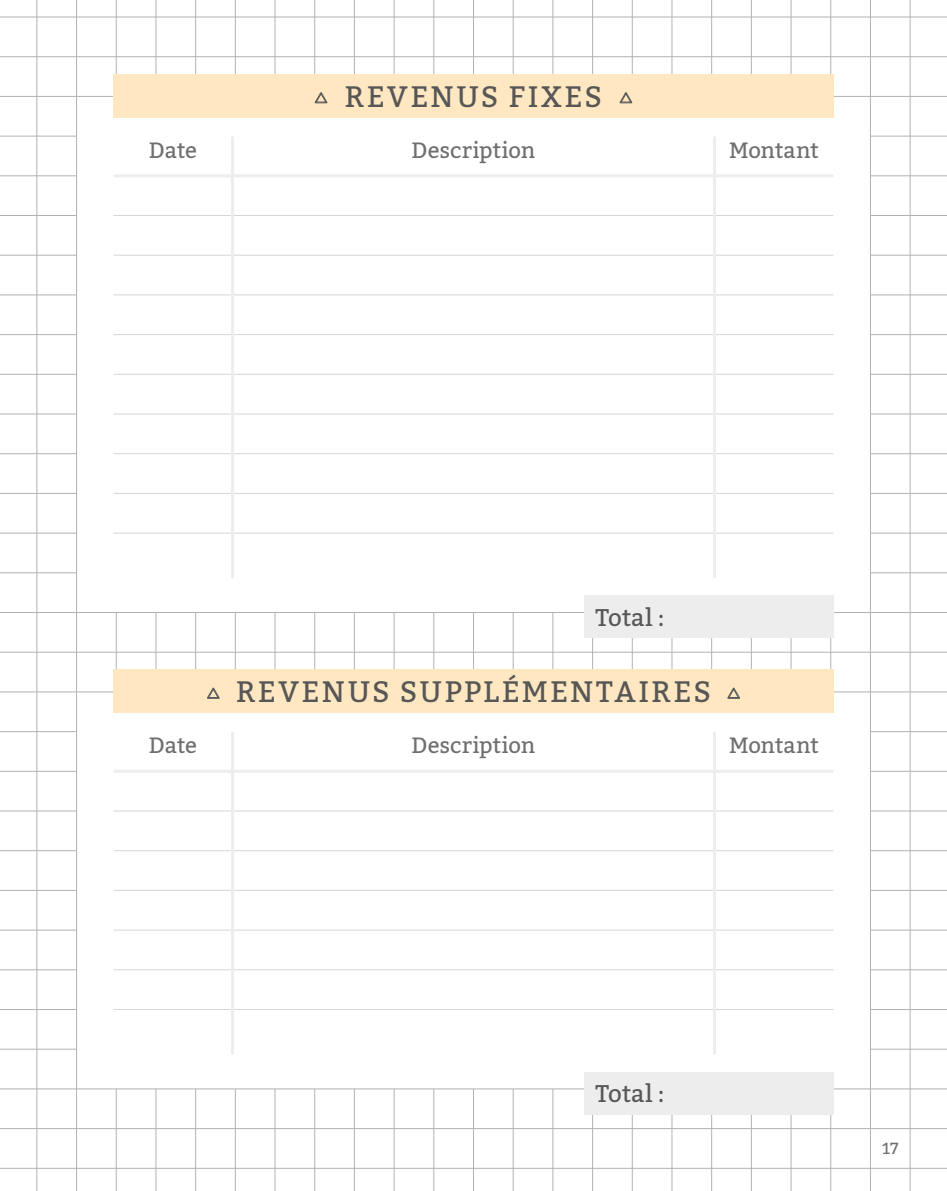
<style>
.page{position:relative;width:947px;height:1191px;background:#fff}
.page>*{position:absolute;margin:0;border:0;box-sizing:border-box;transform-origin:0 0}
.t1{font:29.4px "Kadwa";letter-spacing:.08em;color:#575756}
.t2{font:24px "Kadwa";letter-spacing:-.005em;color:#575756}
.t3{font:22px "Kadwa";letter-spacing:-.005em;color:#706f6f}
.t4{font:16px "Kadwa";color:#706f6f}
</style>
<div class="page">
<hr style="left:37px;top:0;width:1px;height:1191px;background:#b3b2b2">
<hr style="left:76px;top:0;width:1px;height:1191px;background:#b3b2b2">
<hr style="left:116px;top:0;width:1px;height:96px;background:#b3b2b2">
<hr style="left:156px;top:0;width:1px;height:96px;background:#b3b2b2">
<hr style="left:195px;top:0;width:1px;height:96px;background:#b3b2b2">
<hr style="left:235px;top:0;width:1px;height:96px;background:#b3b2b2">
<hr style="left:275px;top:0;width:1px;height:96px;background:#b3b2b2">
<hr style="left:314px;top:0;width:1px;height:96px;background:#b3b2b2">
<hr style="left:354px;top:0;width:1px;height:96px;background:#b3b2b2">
<hr style="left:394px;top:0;width:1px;height:96px;background:#b3b2b2">
<hr style="left:433px;top:0;width:1px;height:96px;background:#b3b2b2">
<hr style="left:473px;top:0;width:1px;height:96px;background:#b3b2b2">
<hr style="left:513px;top:0;width:1px;height:96px;background:#b3b2b2">
<hr style="left:552px;top:0;width:1px;height:96px;background:#b3b2b2">
<hr style="left:592px;top:0;width:1px;height:96px;background:#b3b2b2">
<hr style="left:632px;top:0;width:1px;height:96px;background:#b3b2b2">
<hr style="left:671px;top:0;width:1px;height:96px;background:#b3b2b2">
<hr style="left:711px;top:0;width:1px;height:96px;background:#b3b2b2">
<hr style="left:751px;top:0;width:1px;height:96px;background:#b3b2b2">
<hr style="left:791px;top:0;width:1px;height:96px;background:#b3b2b2">
<hr style="left:830px;top:0;width:1px;height:96px;background:#b3b2b2">
<hr style="left:116px;top:612px;width:1px;height:80px;background:#b3b2b2">
<hr style="left:156px;top:612px;width:1px;height:80px;background:#b3b2b2">
<hr style="left:195px;top:612px;width:1px;height:80px;background:#b3b2b2">
<hr style="left:235px;top:612px;width:1px;height:80px;background:#b3b2b2">
<hr style="left:275px;top:612px;width:1px;height:80px;background:#b3b2b2">
<hr style="left:314px;top:612px;width:1px;height:80px;background:#b3b2b2">
<hr style="left:354px;top:612px;width:1px;height:80px;background:#b3b2b2">
<hr style="left:394px;top:612px;width:1px;height:80px;background:#b3b2b2">
<hr style="left:433px;top:612px;width:1px;height:80px;background:#b3b2b2">
<hr style="left:473px;top:612px;width:1px;height:80px;background:#b3b2b2">
<hr style="left:513px;top:612px;width:1px;height:80px;background:#b3b2b2">
<hr style="left:552px;top:612px;width:1px;height:80px;background:#b3b2b2">
<hr style="left:592px;top:612px;width:1px;height:80px;background:#b3b2b2">
<hr style="left:632px;top:612px;width:1px;height:80px;background:#b3b2b2">
<hr style="left:671px;top:612px;width:1px;height:80px;background:#b3b2b2">
<hr style="left:711px;top:612px;width:1px;height:80px;background:#b3b2b2">
<hr style="left:751px;top:612px;width:1px;height:80px;background:#b3b2b2">
<hr style="left:791px;top:612px;width:1px;height:80px;background:#b3b2b2">
<hr style="left:830px;top:612px;width:1px;height:80px;background:#b3b2b2">
<hr style="left:116px;top:1089px;width:1px;height:102px;background:#b3b2b2">
<hr style="left:156px;top:1089px;width:1px;height:102px;background:#b3b2b2">
<hr style="left:195px;top:1089px;width:1px;height:102px;background:#b3b2b2">
<hr style="left:235px;top:1089px;width:1px;height:102px;background:#b3b2b2">
<hr style="left:275px;top:1089px;width:1px;height:102px;background:#b3b2b2">
<hr style="left:314px;top:1089px;width:1px;height:102px;background:#b3b2b2">
<hr style="left:354px;top:1089px;width:1px;height:102px;background:#b3b2b2">
<hr style="left:394px;top:1089px;width:1px;height:102px;background:#b3b2b2">
<hr style="left:433px;top:1089px;width:1px;height:102px;background:#b3b2b2">
<hr style="left:473px;top:1089px;width:1px;height:102px;background:#b3b2b2">
<hr style="left:513px;top:1089px;width:1px;height:102px;background:#b3b2b2">
<hr style="left:552px;top:1089px;width:1px;height:102px;background:#b3b2b2">
<hr style="left:592px;top:1089px;width:1px;height:102px;background:#b3b2b2">
<hr style="left:632px;top:1089px;width:1px;height:102px;background:#b3b2b2">
<hr style="left:671px;top:1089px;width:1px;height:102px;background:#b3b2b2">
<hr style="left:711px;top:1089px;width:1px;height:102px;background:#b3b2b2">
<hr style="left:751px;top:1089px;width:1px;height:102px;background:#b3b2b2">
<hr style="left:791px;top:1089px;width:1px;height:102px;background:#b3b2b2">
<hr style="left:830px;top:1089px;width:1px;height:102px;background:#b3b2b2">
<hr style="left:870px;top:0;width:1px;height:1191px;background:#b3b2b2">
<hr style="left:910px;top:0;width:1px;height:1191px;background:#b3b2b2">
<hr style="left:0;top:17px;width:947px;height:1px;background:#b3b2b2">
<hr style="left:0;top:56px;width:947px;height:1px;background:#b3b2b2">
<hr style="left:0;top:96px;width:947px;height:1px;background:#b3b2b2">
<hr style="left:0;top:136px;width:77px;height:1px;background:#b3b2b2">
<hr style="left:0;top:175px;width:77px;height:1px;background:#b3b2b2">
<hr style="left:0;top:215px;width:77px;height:1px;background:#b3b2b2">
<hr style="left:0;top:255px;width:77px;height:1px;background:#b3b2b2">
<hr style="left:0;top:294px;width:77px;height:1px;background:#b3b2b2">
<hr style="left:0;top:334px;width:77px;height:1px;background:#b3b2b2">
<hr style="left:0;top:374px;width:77px;height:1px;background:#b3b2b2">
<hr style="left:0;top:414px;width:77px;height:1px;background:#b3b2b2">
<hr style="left:0;top:453px;width:77px;height:1px;background:#b3b2b2">
<hr style="left:0;top:493px;width:77px;height:1px;background:#b3b2b2">
<hr style="left:0;top:533px;width:77px;height:1px;background:#b3b2b2">
<hr style="left:0;top:572px;width:77px;height:1px;background:#b3b2b2">
<hr style="left:0;top:612px;width:947px;height:1px;background:#b3b2b2">
<hr style="left:0;top:652px;width:947px;height:1px;background:#b3b2b2">
<hr style="left:0;top:691px;width:947px;height:1px;background:#b3b2b2">
<hr style="left:0;top:731px;width:77px;height:1px;background:#b3b2b2">
<hr style="left:0;top:771px;width:77px;height:1px;background:#b3b2b2">
<hr style="left:0;top:810px;width:77px;height:1px;background:#b3b2b2">
<hr style="left:0;top:850px;width:77px;height:1px;background:#b3b2b2">
<hr style="left:0;top:890px;width:77px;height:1px;background:#b3b2b2">
<hr style="left:0;top:929px;width:77px;height:1px;background:#b3b2b2">
<hr style="left:0;top:969px;width:77px;height:1px;background:#b3b2b2">
<hr style="left:0;top:1009px;width:77px;height:1px;background:#b3b2b2">
<hr style="left:0;top:1048px;width:77px;height:1px;background:#b3b2b2">
<hr style="left:0;top:1088px;width:947px;height:1px;background:#b3b2b2">
<hr style="left:0;top:1128px;width:947px;height:1px;background:#b3b2b2">
<hr style="left:0;top:1168px;width:947px;height:1px;background:#b3b2b2">
<hr style="left:870px;top:136px;width:77px;height:1px;background:#b3b2b2">
<hr style="left:870px;top:175px;width:77px;height:1px;background:#b3b2b2">
<hr style="left:870px;top:215px;width:77px;height:1px;background:#b3b2b2">
<hr style="left:870px;top:255px;width:77px;height:1px;background:#b3b2b2">
<hr style="left:870px;top:294px;width:77px;height:1px;background:#b3b2b2">
<hr style="left:870px;top:334px;width:77px;height:1px;background:#b3b2b2">
<hr style="left:870px;top:374px;width:77px;height:1px;background:#b3b2b2">
<hr style="left:870px;top:414px;width:77px;height:1px;background:#b3b2b2">
<hr style="left:870px;top:453px;width:77px;height:1px;background:#b3b2b2">
<hr style="left:870px;top:493px;width:77px;height:1px;background:#b3b2b2">
<hr style="left:870px;top:533px;width:77px;height:1px;background:#b3b2b2">
<hr style="left:870px;top:572px;width:77px;height:1px;background:#b3b2b2">
<hr style="left:870px;top:731px;width:77px;height:1px;background:#b3b2b2">
<hr style="left:870px;top:771px;width:77px;height:1px;background:#b3b2b2">
<hr style="left:870px;top:810px;width:77px;height:1px;background:#b3b2b2">
<hr style="left:870px;top:850px;width:77px;height:1px;background:#b3b2b2">
<hr style="left:870px;top:890px;width:77px;height:1px;background:#b3b2b2">
<hr style="left:870px;top:929px;width:77px;height:1px;background:#b3b2b2">
<hr style="left:870px;top:969px;width:77px;height:1px;background:#b3b2b2">
<hr style="left:870px;top:1009px;width:77px;height:1px;background:#b3b2b2">
<hr style="left:870px;top:1048px;width:77px;height:1px;background:#b3b2b2">
<div style="left:113px;top:74px;width:720px;height:44px;background:#ffe7c2"></div>
<hr style="left:114px;top:215px;width:719px;height:1px;background:#d6d6d6">
<hr style="left:114px;top:255px;width:719px;height:1px;background:#d6d6d6">
<hr style="left:114px;top:294px;width:719px;height:1px;background:#d6d6d6">
<hr style="left:114px;top:334px;width:719px;height:1px;background:#d6d6d6">
<hr style="left:114px;top:374px;width:719px;height:1px;background:#d6d6d6">
<hr style="left:114px;top:413px;width:719px;height:1px;background:#d6d6d6">
<hr style="left:114px;top:453px;width:719px;height:1px;background:#d6d6d6">
<hr style="left:114px;top:493px;width:719px;height:1px;background:#d6d6d6">
<hr style="left:114px;top:532px;width:719px;height:1px;background:#d6d6d6">
<hr style="left:115px;top:174px;width:717px;height:3px;background:#ededed">
<hr style="left:231px;top:138px;width:3px;height:439px;background:#ededed">
<hr style="left:713px;top:138px;width:3px;height:439px;background:#ededed">
<div style="left:584px;top:595px;width:249px;height:43px;background:#ededed"></div>
<div style="left:113px;top:669px;width:720px;height:44px;background:#ffe7c2"></div>
<hr style="left:114px;top:810px;width:719px;height:1px;background:#d6d6d6">
<hr style="left:114px;top:850px;width:719px;height:1px;background:#d6d6d6">
<hr style="left:114px;top:890px;width:719px;height:1px;background:#d6d6d6">
<hr style="left:114px;top:929px;width:719px;height:1px;background:#d6d6d6">
<hr style="left:114px;top:969px;width:719px;height:1px;background:#d6d6d6">
<hr style="left:114px;top:1009px;width:719px;height:1px;background:#d6d6d6">
<hr style="left:115px;top:770px;width:717px;height:3px;background:#ededed">
<hr style="left:231px;top:733px;width:3px;height:320px;background:#ededed">
<hr style="left:713px;top:733px;width:3px;height:320px;background:#ededed">
<div style="left:584px;top:1071px;width:249px;height:43px;background:#ededed"></div>
<svg style="left:314px;top:92px;width:14px;height:12px"></svg>
<svg style="left:619px;top:92px;width:14px;height:12px"></svg>
<svg style="left:207px;top:687px;width:13px;height:12px"></svg>
<svg style="left:727px;top:687px;width:13px;height:12px"></svg>
<h1 class="t1" style="left:345px;top:79px;width:259px">REVENUS FIXES</h1>
<p class="t3" style="left:149px;top:137px;width:50px">Date</p>
<p class="t3" style="left:412px;top:137px;width:125px">Description</p>
<p class="t3" style="left:729px;top:137px;width:91px">Montant</p>
<p class="t2" style="left:595px;top:603px;width:71px">Total :</p>
<h1 class="t1" style="left:236px;top:675px;width:476px">REVENUS SUPPLÉMENTAIRES</h1>
<p class="t3" style="left:149px;top:733px;width:50px">Date</p>
<p class="t3" style="left:412px;top:733px;width:125px">Description</p>
<p class="t3" style="left:729px;top:733px;width:91px">Montant</p>
<p class="t2" style="left:595px;top:1079px;width:71px">Total :</p>
<p class="t4" style="left:882px;top:1139px;width:18px">17</p>
</div>
